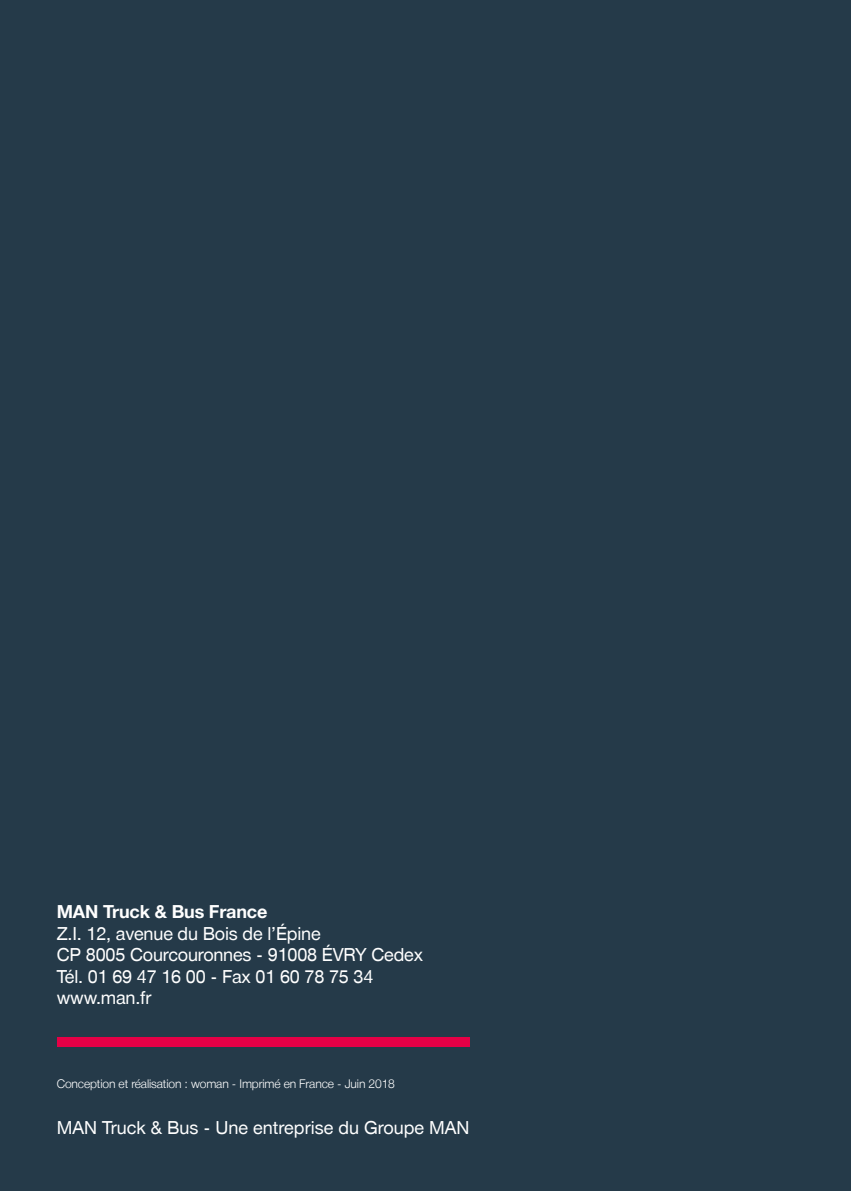
<style>
.page{position:relative;width:851px;height:1191px;background:#fff}
.page>*{position:absolute;margin:0;border:0;box-sizing:border-box;transform-origin:0 0}
.t1{font:18px/21.6px "Man Europe";letter-spacing:-.01em;color:#fff}
.t2{font:700 18px "Man Europe";letter-spacing:-.01em;color:#fff}
.t3{font:300 12px "Man Europe";letter-spacing:-.01em;color:#fff}
</style>
<div class="page">
<div style="left:0;top:0;width:850px;height:1191px;background:#253a49"></div>
<div style="left:57px;top:1037px;width:412px;height:9px;background:#e50046"></div>
<p class="t2" style="left:57px;top:901px;width:212px">MAN Truck &amp; Bus France</p>
<p class="t1" style="left:57px;top:922px;width:368px">Z.I. 12, avenue du Bois de l’Épine<br>CP 8005 Courcouronnes - 91008 ÉVRY Cedex<br>Tél. 01 69 47 16 00 - Fax 01 60 78 75 34 www.man.fr</p>
<p class="t3" style="left:57px;top:1079px;width:339px">Conception et réalisation : woman - Imprimé en France - Juin 2018</p>
<p class="t1" style="left:57px;top:1116px;width:414px">MAN Truck &amp; Bus - Une entreprise du Groupe MAN</p>
</div>
